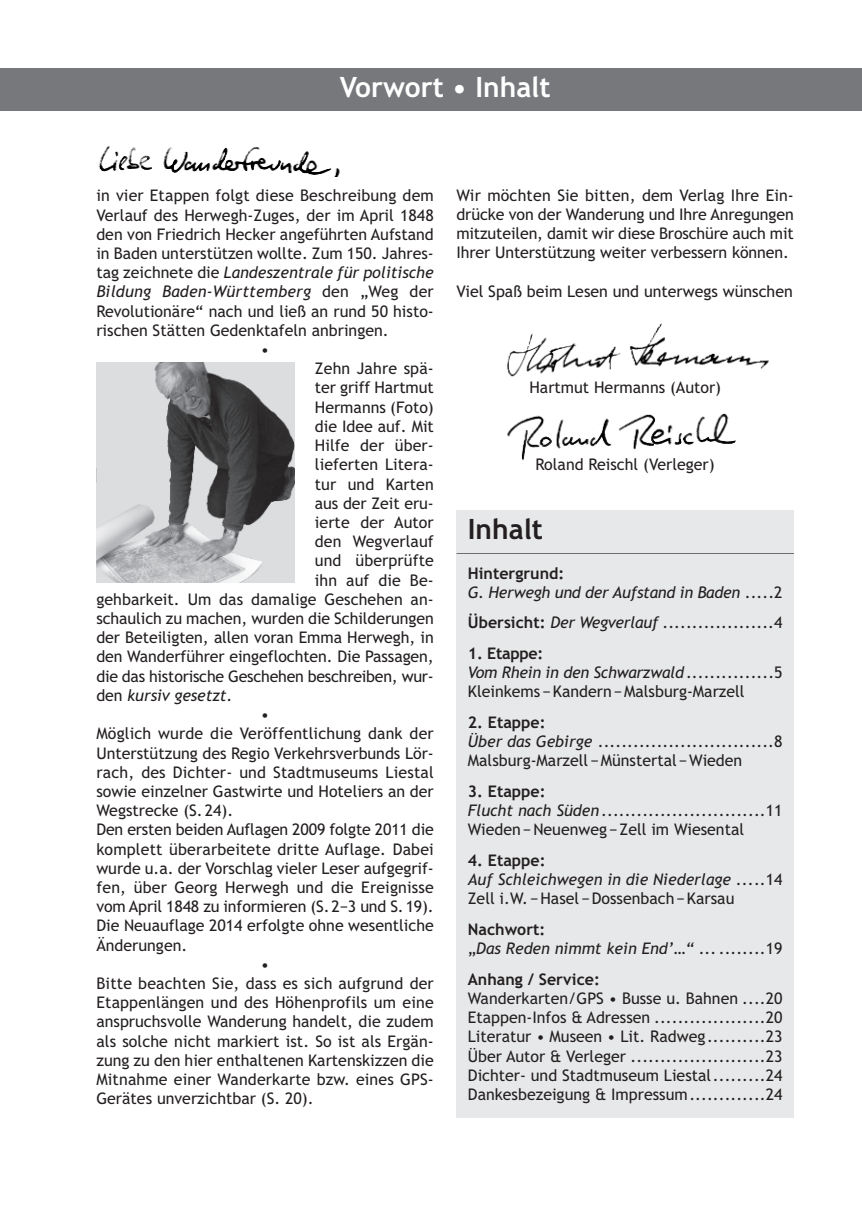
<style>
.page{position:relative;width:862px;height:1214px;background:#fff}
.page>*{position:absolute;margin:0;border:0;box-sizing:border-box;transform-origin:0 0}
.t1{font:700 28px "Trebuchet MS";color:#fff}
.t2{font:700 28px "Trebuchet MS";color:#231f20}
.t3{font:16px/19.2px "Trebuchet MS";color:#231f20}
.t4{font:italic 16px/19.2px "Trebuchet MS";color:#231f20}
.t5{font:700 16px "Trebuchet MS";color:#231f20}
.s1{font-style:normal}
.s2{font-weight:700;font-style:normal}
.s3{font-weight:700}
.s4{font-style:italic}
</style>
<div class="page">
<div style="left:0;top:68px;width:862px;height:43px;background:#76787b"></div>
<div style="left:456px;top:510px;width:338px;height:607px;background:#e7e8e9"></div>
<img style="left:96px;top:362px;width:199px;height:220px">
<img style="left:507px;top:413px;width:229px;height:48px">
<img style="left:507px;top:323px;width:262px;height:54px">
<img style="left:99px;top:146px;width:241px;height:31px">
<h1 class="t1" style="left:340px;top:71px;width:212px">Vorwort • Inhalt</h1>
<p class="t3" style="left:96px;top:186px;width:339px">in vier Etappen folgt diese Beschreibung dem</p>
<p class="t3" style="left:96px;top:205px;width:339px">Verlauf des Herwegh-Zuges, der im April 1848</p>
<p class="t3" style="left:96px;top:225px;width:339px">den von Friedrich Hecker angeführten Aufstand</p>
<p class="t3" style="left:96px;top:244px;width:339px">in Baden unterstützen wollte. Zum 150. Jahres-</p>
<p class="t4" style="left:96px;top:263px;width:339px"><span class="s1">tag zeichnete die</span> Landeszentrale für politische</p>
<p class="t4" style="left:96px;top:282px;width:339px">Bildung Baden-Württemberg <span class="s1">den „Weg der</span></p>
<p class="t3" style="left:96px;top:301px;width:339px">Revolutionäre“ nach und ließ an rund 50 histo-</p>
<p class="t3" style="left:96px;top:321px;width:294px">rischen Stätten Gedenktafeln anbringen.</p>
<p class="t3" style="left:261px;top:340px;width:10px">•</p>
<p class="t3" style="left:315px;top:359px;width:120px">Zehn Jahre spä-</p>
<p class="t3" style="left:315px;top:378px;width:120px">ter griff Hartmut</p>
<p class="t3" style="left:315px;top:397px;width:120px">Hermanns (Foto)</p>
<p class="t3" style="left:315px;top:417px;width:120px">die Idee auf. Mit</p>
<p class="t3" style="left:315px;top:436px;width:120px">Hilfe der über-</p>
<p class="t3" style="left:315px;top:455px;width:120px">lieferten Litera-</p>
<p class="t3" style="left:315px;top:474px;width:120px">tur und Karten</p>
<p class="t3" style="left:315px;top:493px;width:120px">aus der Zeit eru-</p>
<p class="t3" style="left:315px;top:513px;width:120px">ierte der Autor</p>
<p class="t3" style="left:315px;top:532px;width:120px">den Wegverlauf</p>
<p class="t3" style="left:315px;top:551px;width:120px">und überprüfte</p>
<p class="t3" style="left:315px;top:570px;width:120px">ihn auf die Be-</p>
<p class="t3" style="left:96px;top:589px;width:339px">gehbarkeit. Um das damalige Geschehen an-</p>
<p class="t3" style="left:96px;top:609px;width:339px">schaulich zu machen, wurden die Schilderungen</p>
<p class="t3" style="left:96px;top:628px;width:339px">der Beteiligten, allen voran Emma Herwegh, in</p>
<p class="t3" style="left:96px;top:647px;width:339px">den Wanderführer eingeflochten. Die Passagen,</p>
<p class="t3" style="left:96px;top:666px;width:339px">die das historische Geschehen beschreiben, wur-</p>
<p class="t4" style="left:96px;top:685px;width:138px"><span class="s1">den</span> kursiv gesetzt<span class="s1">.</span></p>
<p class="t3" style="left:261px;top:705px;width:10px">•</p>
<p class="t3" style="left:96px;top:724px;width:339px">Möglich wurde die Veröffentlichung dank der</p>
<p class="t3" style="left:96px;top:743px;width:339px">Unterstützung des Regio Verkehrsverbunds Lör-</p>
<p class="t3" style="left:96px;top:762px;width:339px">rach, des Dichter- und Stadtmuseums Liestal</p>
<p class="t3" style="left:96px;top:781px;width:339px">sowie einzelner Gastwirte und Hoteliers an der</p>
<p class="t3" style="left:96px;top:801px;width:138px">Wegstrecke (S.24).</p>
<p class="t3" style="left:96px;top:820px;width:339px">Den ersten beiden Auflagen 2009 folgte 2011 die</p>
<p class="t3" style="left:96px;top:839px;width:339px">komplett überarbeitete dritte Auflage. Dabei</p>
<p class="t3" style="left:96px;top:858px;width:339px">wurde u.a. der Vorschlag vieler Leser aufgegrif-</p>
<p class="t3" style="left:96px;top:877px;width:339px">fen, über Georg Herwegh und die Ereignisse</p>
<p class="t3" style="left:96px;top:897px;width:339px">vom April 1848 zu informieren (S.2−3 und S.19).</p>
<p class="t3" style="left:96px;top:916px;width:339px">Die Neuauflage 2014 erfolgte ohne wesentliche</p>
<p class="t3" style="left:96px;top:935px;width:92px">Änderungen.</p>
<p class="t3" style="left:261px;top:954px;width:10px">•</p>
<p class="t3" style="left:96px;top:973px;width:339px">Bitte beachten Sie, dass es sich aufgrund der</p>
<p class="t3" style="left:96px;top:993px;width:339px">Etappenlängen und des Höhenprofils um eine</p>
<p class="t3" style="left:96px;top:1012px;width:339px">anspruchsvolle Wanderung handelt, die zudem</p>
<p class="t3" style="left:96px;top:1031px;width:339px">als solche nicht markiert ist. So ist als Ergän-</p>
<p class="t3" style="left:96px;top:1050px;width:339px">zung zu den hier enthaltenen Kartenskizzen die</p>
<p class="t3" style="left:96px;top:1069px;width:339px">Mitnahme einer Wanderkarte bzw. eines GPS-</p>
<p class="t3" style="left:96px;top:1089px;width:219px">Gerätes unverzichtbar (S. 20).</p>
<p class="t3" style="left:456px;top:185px;width:339px;text-align:justify">Wir möchten Sie bitten, dem Verlag Ihre Ein&shy;drücke von der Wanderung und Ihre Anregungen mitzuteilen, damit wir diese Broschüre auch mit Ihrer Unterstützung weiter verbessern können.</p>
<p class="t3" style="left:456px;top:281px;width:338px">Viel Spaß beim Lesen und unterwegs wünschen</p>
<p class="t3" style="left:529px;top:378px;width:193px">Hartmut Hermanns (Autor)</p>
<p class="t3" style="left:535px;top:455px;width:180px">Roland Reischl (Verleger)</p>
<h1 class="t2" style="left:468px;top:513px;width:77px">Inhalt</h1>
<p class="t4" style="left:468px;top:563px;width:316px"><span class="s2">Hintergrund:<br></span>G. Herwegh und der Aufstand in Baden <span class="s1">.....2</span></p>
<p class="t3" style="left:468px;top:613px;width:316px"><span class="s3">Übersicht:</span> <span class="s4">Der Wegverlauf</span> ...................4</p>
<p class="t3" style="left:468px;top:643px;width:316px"><span class="s3">1. Etappe:<br></span><span class="s4">Vom Rhein in den Schwarzwald</span>...............5<br>Kleinkems−Kandern−Malsburg-Marzell</p>
<p class="t3" style="left:468px;top:712px;width:316px"><span class="s3">2. Etappe:<br></span><span class="s4">Über das Gebirge</span> ..............................8<br>Malsburg-Marzell−Münstertal−Wieden</p>
<p class="t3" style="left:468px;top:781px;width:316px"><span class="s3">3. Etappe:<br></span><span class="s4">Flucht nach Süden</span>............................11<br>Wieden−Neuenweg−Zell im Wiesental</p>
<p class="t3" style="left:468px;top:850px;width:316px"><span class="s3">4. Etappe:<br></span><span class="s4">Auf Schleichwegen in die Niederlage</span> .....14<br>Zell i.W.−Hasel−Dossenbach−Karsau</p>
<p class="t4" style="left:468px;top:919px;width:316px"><span class="s2">Nachwort:<br></span><span class="s1">„</span>Das Reden nimmt kein End’…“ <span class="s1">...........19</span></p>
<p class="t5" style="left:468px;top:969px;width:134px">Anhang / Service:</p>
<p class="t3" style="left:468px;top:988px;width:316px;text-align:justify">Wanderkarten/GPS • Busse u. Bahnen ....20<br>Etappen-Infos &amp; Adressen ...................20<br>Literatur • Museen • Lit. Radweg..........23<br>Über Autor &amp; Verleger .......................23<br>Dichter- und Stadtmuseum Liestal.........24<br>Dankesbezeigung &amp; Impressum.............24</p>
</div>
